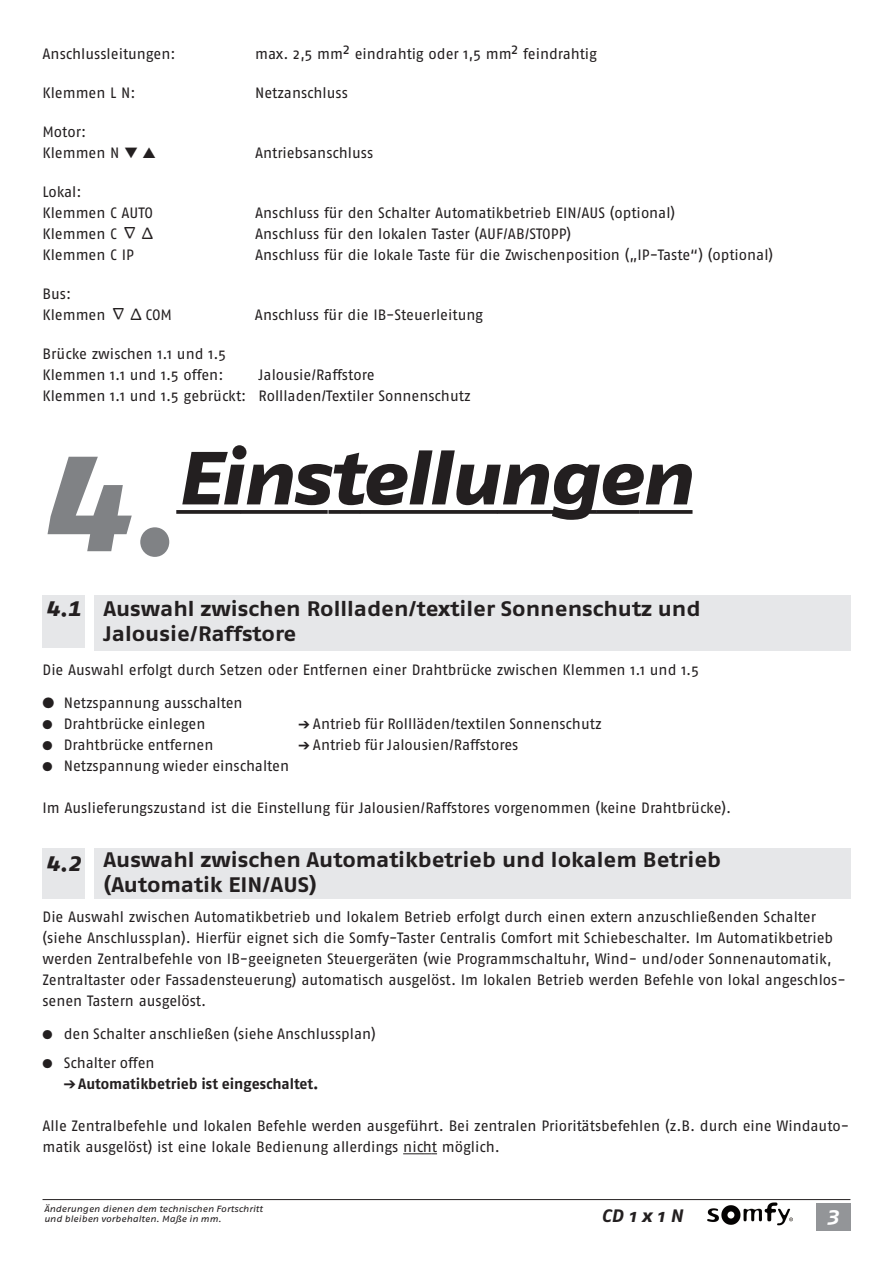
<style>
.page{position:relative;width:893px;height:1263px;background:#fff}
.page>*{position:absolute;margin:0;border:0;box-sizing:border-box;transform-origin:0 0}
.t1{font:italic 75px "Fago Ex Exb";letter-spacing:-.035em;color:#231f20}
.t2{font:700 21px/25.2px "Fago Ex";color:#231f20}
.t3{font:italic 21px "Fago Ex Exb Tf";color:#231f20}
.t4{font:italic 700 21px "Fago Ex";color:#fff}
.t5{font:italic 700 18px "Fago Ex";color:#231f20}
.t6{font:15px/21px "Fago No";letter-spacing:-.005em;color:#231f20}
.t7{font:700 15px "Fago No";letter-spacing:-.005em;color:#231f20}
.t8{font:15px "Geneva";color:#231f20}
.t9{font:italic 9px/10.8px "Fago Ex";color:#231f20}
.s1{font-family:"Geneva"}
.s2{font-family:"Fago Ex Exb Tf";font-size:135px;color:#808285}
</style>
<div class="page">
<img style="left:696px;top:1200px;width:109px;height:26px">
<hr style="left:43px;top:1199px;width:807px;height:1px;background:#231f20">
<div style="left:816px;top:1203px;width:34px;height:27px;background:#939598"></div>
<div style="left:94px;top:595px;width:756px;height:55px;background:#e6e7e9"></div>
<div style="left:43px;top:595px;width:42px;height:53px;background:#e6e7e9"></div>
<svg style="left:176px;top:510px;width:65px;height:4px"></svg>
<svg style="left:241px;top:510px;width:87px;height:4px"></svg>
<svg style="left:328px;top:510px;width:32px;height:4px"></svg>
<svg style="left:360px;top:510px;width:137px;height:4px"></svg>
<svg style="left:497px;top:510px;width:99px;height:4px"></svg>
<svg style="left:596px;top:510px;width:44px;height:4px"></svg>
<svg style="left:640px;top:510px;width:52px;height:4px"></svg>
<div style="left:94px;top:848px;width:756px;height:51px;background:#e6e7e9"></div>
<div style="left:43px;top:848px;width:42px;height:51px;background:#e6e7e9"></div>
<svg style="left:403px;top:1153px;width:34px;height:1px"></svg>
<p class="t6" style="left:43px;top:45px;width:134px">Anschlussleitungen:</p>
<p class="t6" style="left:255px;top:45px;width:343px">max. 2,5 mm2 eindrahtig oder 1,5 mm2 feindrahtig</p>
<p class="t6" style="left:43px;top:84px;width:94px">Klemmen L N:</p>
<p class="t6" style="left:255px;top:84px;width:94px">Netzanschluss</p>
<p class="t6" style="left:43px;top:123px;width:115px">Motor:<br>Klemmen N ▼ ▲</p>
<p class="t6" style="left:255px;top:144px;width:120px">Antriebsanschluss</p>
<p class="t6" style="left:43px;top:183px;width:112px">Lokal:<br>Klemmen C AUTO</p>
<p class="t6" style="left:255px;top:204px;width:422px">Anschluss für den Schalter Automatikbetrieb EIN/AUS (optional)</p>
<p class="t6" style="left:43px;top:225px;width:76px">Klemmen C</p>
<p class="t8" style="left:142px;top:225px;width:13px">∆</p>
<p class="t6" style="left:255px;top:225px;width:318px">Anschluss für den lokalen Taster (AUF/AB/STOPP)</p>
<p class="t6" style="left:43px;top:246px;width:93px">Klemmen C IP</p>
<p class="t6" style="left:255px;top:246px;width:520px">Anschluss für die lokale Taste für die Zwischenposition („IP-Taste“) (optional)</p>
<p class="t6" style="left:43px;top:285px;width:64px">Bus:<br>Klemmen</p>
<p class="t8" style="left:136px;top:241px;width:13px;rotate:-180deg">∆</p>
<p class="t8" style="left:124px;top:322px;width:13px;rotate:-180deg">∆</p>
<p class="t6" style="left:130px;top:306px;width:43px"><span class="s1">∆</span> COM</p>
<p class="t6" style="left:255px;top:306px;width:230px">Anschluss für die IB-Steuerleitung</p>
<p class="t6" style="left:43px;top:345px;width:185px">Brücke zwischen 1.1 und 1.5<br>Klemmen 1.1 und 1.5 offen:</p>
<p class="t6" style="left:43px;top:366px;width:430px;text-indent:216px">Jalousie/Raffstore<br>Klemmen 1.1 und 1.5 gebrückt: Rollladen/Textiler Sonnenschutz</p>
<h1 class="t1" style="left:43px;top:449px;width:651px"><span class="s2">4.</span>Einstellungen</h1>
<h2 class="t3" style="left:47px;top:600px;width:36px">4.1</h2>
<h2 class="t2" style="left:104px;top:598px;width:599px">Auswahl zwischen Rollladen/textiler Sonnenschutz und<br>Jalousie/Raffstore</h2>
<p class="t6" style="left:43px;top:660px;width:658px">Die Auswahl erfolgt durch Setzen oder Entfernen einer Drahtbrücke zwischen Klemmen 1.1 und 1.5</p>
<p class="t6" style="left:43px;top:693px;width:202px">● Netzspannung ausschalten</p>
<p class="t6" style="left:43px;top:714px;width:164px">● Drahtbrücke einlegen</p>
<p class="t6" style="left:299px;top:714px;width:305px">➔ Antrieb für Rollläden/textilen Sonnenschutz</p>
<p class="t6" style="left:43px;top:735px;width:172px">● Drahtbrücke entfernen</p>
<p class="t6" style="left:299px;top:735px;width:221px">➔ Antrieb für Jalousien/Raffstores</p>
<p class="t6" style="left:43px;top:756px;width:248px">● Netzspannung wieder einschalten</p>
<p class="t6" style="left:43px;top:798px;width:690px">Im Auslieferungszustand ist die Einstellung für Jalousien/Raffstores vorgenommen (keine Drahtbrücke).</p>
<h2 class="t2" style="left:104px;top:849px;width:619px">Auswahl zwischen Automatikbetrieb und lokalem Betrieb (Automatik EIN/AUS)</h2>
<h2 class="t3" style="left:47px;top:855px;width:36px">4.2</h2>
<p class="t6" style="left:43px;top:907px;width:805px">Die Auswahl zwischen Automatikbetrieb und lokalem Betrieb erfolgt durch einen extern anzuschließenden Schalter (siehe Anschlussplan). Hierfür eignet sich die Somfy-Taster Centralis Comfort mit Schiebeschalter. Im Automatikbetrieb werden Zentralbefehle von IB-geeigneten Steuergeräten (wie Programmschaltuhr, Wind- und/oder Sonnenautomatik, Zentraltaster oder Fassadensteuerung) automatisch ausgelöst. Im lokalen Betrieb werden Befehle von lokal angeschlos&shy;senen Tastern ausgelöst.</p>
<p class="t6" style="left:43px;top:1024px;width:335px">● den Schalter anschließen (siehe Anschlussplan)</p>
<p class="t6" style="left:43px;top:1054px;width:114px">● Schalter offen</p>
<p class="t7" style="left:64px;top:1079px;width:256px">➔ Automatikbetrieb ist eingeschaltet.</p>
<p class="t6" style="left:43px;top:1117px;width:808px">Alle Zentralbefehle und lokalen Befehle werden ausgeführt. Bei zentralen Prioritätsbefehlen (z.B. durch eine Windauto&shy;matik ausgelöst) ist eine lokale Bedienung allerdings nicht möglich.</p>
<p class="t9" style="left:44px;top:1204px;width:220px">Änderungen dienen dem technischen Fortschritt und bleiben vorbehalten. Maße in mm.</p>
<p class="t5" style="left:601px;top:1209px;width:83px">CD 1 x 1 N</p>
<h2 class="t4" style="left:827px;top:1208px;width:13px">3</h2>
</div>
